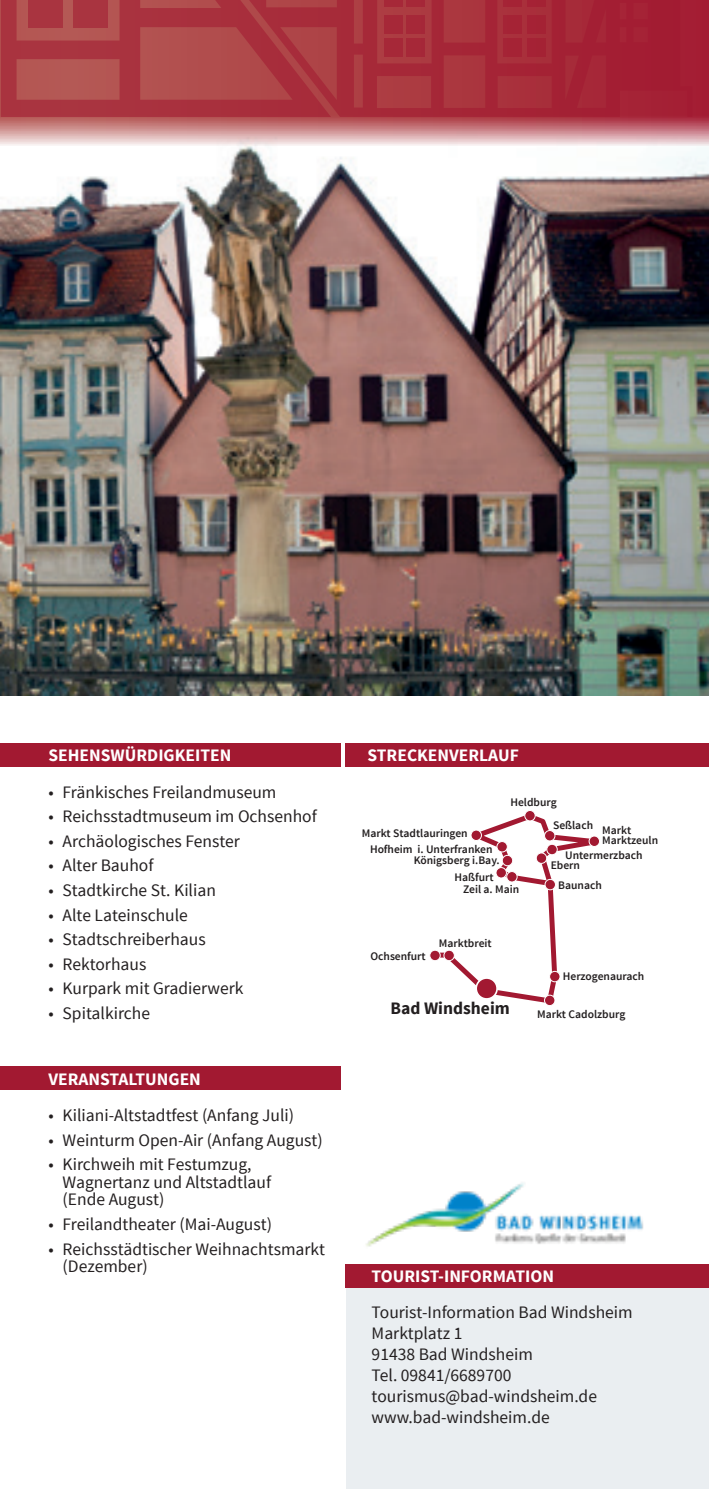
<style>
.page{position:relative;width:709px;height:1489px;background:#fff}
.page>*{position:absolute;margin:0;border:0;box-sizing:border-box;transform-origin:0 0}
.t1{font:17.5px/17.5px "Source Sans Pro";color:#231f20}
.t2{font:700 17.5px "Source Sans Pro";color:#fff}
.t3{font:700 17.5px "Source Sans Pro";color:#231f20}
.t4{font:600 11.5px/10px "Source Sans Pro";color:#231f20}
</style>
<div class="page">
<img style="left:0;top:145px;width:709px;height:550px">
<svg style="left:0;top:0;width:709px;height:145px;background:#d09296"></svg>
<svg style="left:338px;top:0;width:371px;height:117px;background:#a62838"></svg>
<svg style="left:1px;top:0;width:337px;height:117px;background:#ac3f45"></svg>
<div style="left:503px;top:38px;width:18px;height:18px;background:#a52335"></div>
<div style="left:407px;top:38px;width:18px;height:18px;background:#a62838"></div>
<div style="left:503px;top:15px;width:18px;height:18px;background:#a52335"></div>
<div style="left:527px;top:0;width:18px;height:7px;background:#a42234"></div>
<div style="left:527px;top:15px;width:18px;height:18px;background:#a42234"></div>
<div style="left:527px;top:38px;width:18px;height:18px;background:#a42234"></div>
<div style="left:407px;top:15px;width:18px;height:18px;background:#a62838"></div>
<div style="left:384px;top:38px;width:18px;height:18px;background:#a62838"></div>
<div style="left:407px;top:0;width:18px;height:7px;background:#a62838"></div>
<div style="left:384px;top:0;width:18px;height:7px;background:#a62838"></div>
<div style="left:384px;top:15px;width:18px;height:18px;background:#a62838"></div>
<div style="left:503px;top:0;width:18px;height:7px;background:#a52335"></div>
<div style="left:0;top:742px;width:340px;height:24px;background:#a21931"></div>
<div style="left:0;top:1066px;width:340px;height:24px;background:#a21931"></div>
<div style="left:345px;top:742px;width:364px;height:24px;background:#a21931"></div>
<div style="left:345px;top:1263px;width:364px;height:225px;background:#eaeef1"></div>
<div style="left:345px;top:1264px;width:364px;height:23px;background:#a21931"></div>
<img style="left:346px;top:1182px;width:313px;height:82px">
<svg style="left:439px;top:812px;width:158px;height:194px"></svg>
<div style="left:430px;top:950px;width:10px;height:10px;background:#a21931;border-radius:50%"></div>
<div style="left:429px;top:949px;width:11px;height:12px;border:1px solid #fff;border-radius:50%"></div>
<div style="left:444px;top:950px;width:10px;height:10px;background:#a21931;border-radius:50%"></div>
<div style="left:443px;top:949px;width:12px;height:12px;border:1px solid #fff;border-radius:50%"></div>
<div style="left:544px;top:995px;width:11px;height:10px;background:#a21931;border-radius:50%"></div>
<div style="left:544px;top:994px;width:11px;height:11px;border:1px solid #fff;border-radius:50%"></div>
<div style="left:549px;top:971px;width:11px;height:10px;background:#a21931;border-radius:50%"></div>
<div style="left:549px;top:970px;width:11px;height:12px;border:1px solid #fff;border-radius:50%"></div>
<svg style="left:545px;top:879px;width:10px;height:10px"></svg>
<div style="left:544px;top:878px;width:12px;height:12px;border:1px solid #fff;border-radius:50%"></div>
<div style="left:506px;top:871px;width:11px;height:11px;background:#a21931;border-radius:50%"></div>
<div style="left:506px;top:871px;width:11px;height:11px;border:1px solid #fff;border-radius:50%"></div>
<div style="left:496px;top:867px;width:10px;height:11px;background:#a21931;border-radius:50%"></div>
<div style="left:495px;top:867px;width:12px;height:11px;border:1px solid #fff;border-radius:50%"></div>
<div style="left:502px;top:855px;width:10px;height:10px;background:#a21931;border-radius:50%"></div>
<div style="left:502px;top:854px;width:11px;height:12px;border:1px solid #fff;border-radius:50%"></div>
<div style="left:471px;top:830px;width:10px;height:10px;background:#a21931;border-radius:50%"></div>
<div style="left:470px;top:829px;width:12px;height:11px;border:1px solid #fff;border-radius:50%"></div>
<div style="left:525px;top:810px;width:10px;height:10px;background:#a21931;border-radius:50%"></div>
<div style="left:524px;top:810px;width:11px;height:11px;border:1px solid #fff;border-radius:50%"></div>
<div style="left:544px;top:830px;width:11px;height:11px;background:#a21931;border-radius:50%"></div>
<div style="left:544px;top:830px;width:11px;height:11px;border:1px solid #fff;border-radius:50%"></div>
<div style="left:589px;top:836px;width:10px;height:10px;background:#a21931;border-radius:50%"></div>
<div style="left:588px;top:835px;width:12px;height:11px;border:1px solid #fff;border-radius:50%"></div>
<div style="left:547px;top:844px;width:10px;height:10px;background:#a21931;border-radius:50%"></div>
<div style="left:546px;top:843px;width:11px;height:12px;border:1px solid #fff;border-radius:50%"></div>
<div style="left:536px;top:852px;width:10px;height:11px;background:#a21931;border-radius:50%"></div>
<div style="left:536px;top:852px;width:11px;height:11px;border:1px solid #fff;border-radius:50%"></div>
<div style="left:497px;top:841px;width:10px;height:11px;background:#a21931;border-radius:50%"></div>
<div style="left:496px;top:841px;width:12px;height:11px;border:1px solid #fff;border-radius:50%"></div>
<div style="left:476px;top:978px;width:21px;height:20px;background:#a21931;border-radius:50%"></div>
<div style="left:475px;top:977px;width:23px;height:22px;border:2px solid #fff;border-radius:50%"></div>
<p class="t2" style="left:48px;top:744px;width:184px">SEHENSWÜRDIGKEITEN</p>
<p class="t1" style="left:48px;top:783px;width:229px">• Fränkisches Freilandmuseum</p>
<p class="t1" style="left:48px;top:807px;width:270px">• Reichsstadtmuseum im Ochsenhof</p>
<p class="t1" style="left:48px;top:832px;width:193px">• Archäologisches Fenster</p>
<p class="t1" style="left:48px;top:857px;width:107px">• Alter Bauhof</p>
<p class="t1" style="left:48px;top:881px;width:169px">• Stadtkirche St. Kilian</p>
<p class="t1" style="left:48px;top:906px;width:141px">• Alte Lateinschule</p>
<p class="t1" style="left:48px;top:930px;width:159px">• Stadtschreiberhaus</p>
<p class="t1" style="left:48px;top:955px;width:99px">• Rektorhaus</p>
<p class="t1" style="left:48px;top:980px;width:196px">• Kurpark mit Gradierwerk</p>
<p class="t1" style="left:48px;top:1004px;width:103px">• Spitalkirche</p>
<p class="t2" style="left:48px;top:1067px;width:154px">VERANSTALTUNGEN</p>
<p class="t1" style="left:48px;top:1106px;width:247px">• Kiliani-Altstadtfest (Anfang Juli)</p>
<p class="t1" style="left:48px;top:1131px;width:276px">• Weinturm Open-Air (Anfang August)</p>
<p class="t1" style="left:63px;top:1156px;width:210px;text-indent:-14px">• Kirchweih mit Festumzug,<br>Wagnertanz und Altstadtlauf (Ende August)</p>
<p class="t1" style="left:48px;top:1215px;width:225px">• Freilandtheater (Mai-August)</p>
<p class="t1" style="left:63px;top:1240px;width:264px;text-indent:-14px">• Reichsstädtischer Weihnachtsmarkt (Dezember)</p>
<p class="t2" style="left:367px;top:744px;width:153px">STRECKENVERLAUF</p>
<p class="t4" style="left:510px;top:797px;width:48px">Heldburg</p>
<p class="t4" style="left:553px;top:820px;width:42px">Seßlach</p>
<p class="t4" style="left:602px;top:825px;width:57px">Markt<br>Marktzeuln</p>
<p class="t4" style="left:565px;top:850px;width:79px">Untermerzbach</p>
<p class="t4" style="left:550px;top:860px;width:31px">Ebern</p>
<p class="t4" style="left:558px;top:880px;width:45px">Baunach</p>
<p class="t4" style="left:362px;top:829px;width:107px">Markt Stadtlauringen</p>
<p class="t4" style="left:454px;top:872px;width:41px">Haßfurt</p>
<p class="t4" style="left:370px;top:844px;width:124px">Hofheim i. Unterfranken</p>
<p class="t4" style="left:413px;top:855px;width:87px">Königsberg i.Bay.</p>
<p class="t4" style="left:463px;top:884px;width:58px">Zeil a. Main</p>
<p class="t4" style="left:370px;top:951px;width:57px">Ochsenfurt</p>
<p class="t4" style="left:439px;top:938px;width:54px">Marktbreit</p>
<p class="t3" style="left:390px;top:996px;width:121px">Bad Windsheim</p>
<p class="t4" style="left:563px;top:971px;width:83px">Herzogenaurach</p>
<p class="t4" style="left:537px;top:1009px;width:90px">Markt Cadolzburg</p>
<p class="t2" style="left:371px;top:1265px;width:184px">TOURIST-INFORMATION</p>
<p class="t1" style="left:371px;top:1303px;width:262px">Tourist-Information Bad Windsheim</p>
<p class="t1" style="left:371px;top:1322px;width:163px;line-height:21px">Marktplatz 1<br>91438 Bad Windsheim</p>
<p class="t1" style="left:371px;top:1366px;width:141px">Tel. 09841/6689700</p>
<p class="t1" style="left:371px;top:1387px;width:227px">tourismus@bad-windsheim.de</p>
<p class="t1" style="left:371px;top:1408px;width:180px">www.bad-windsheim.de</p>
</div>
